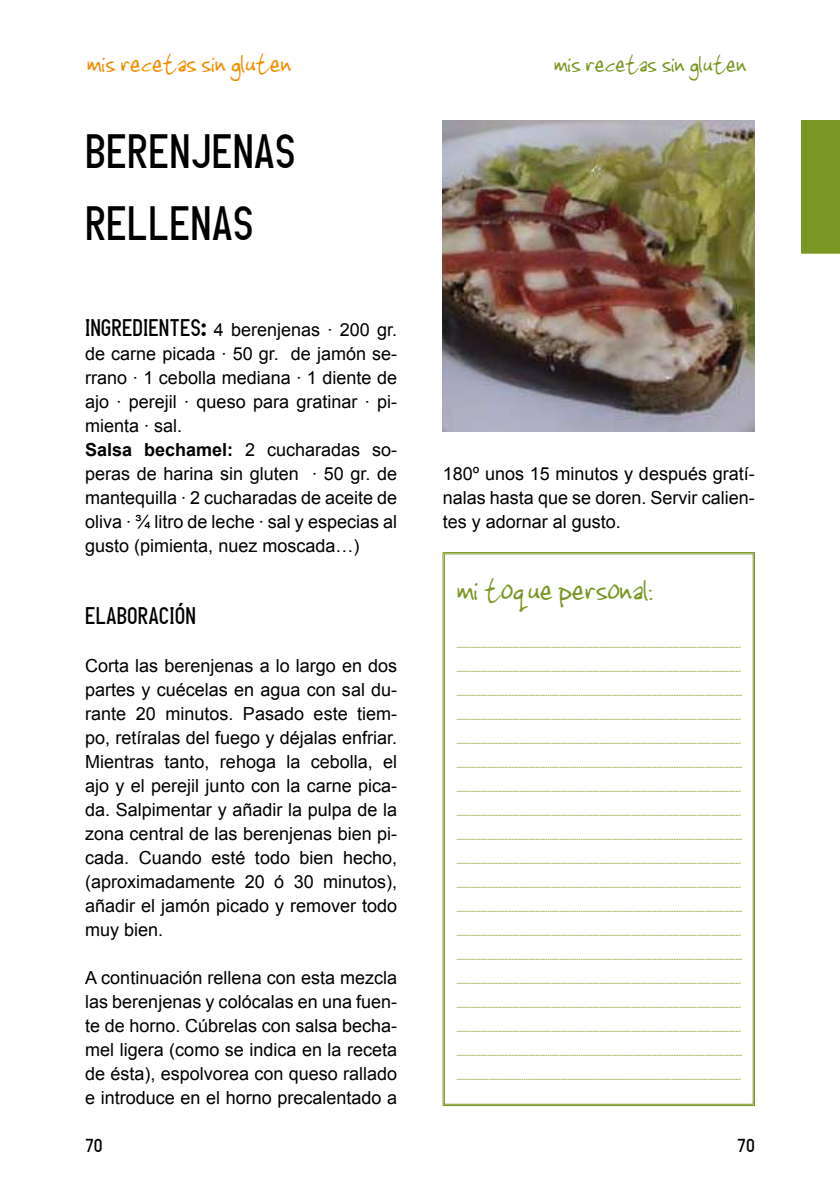
<style>
.page{position:relative;width:840px;height:1191px;background:#fff}
.page>*{position:absolute;margin:0;border:0;box-sizing:border-box;transform-origin:0 0}
.t1{font:48px/72px "One Slot Anderthalb";color:#000}
.t2{font:40px "Jenkinsv 20";color:#7a9724}
.t3{font:34px "Jenkinsv 20";color:#f18e00}
.t4{font:32px "Jenkinsv 20";color:#7a9724}
.t5{font:24px "One Slot Anderthalb";color:#000}
.t6{font:20px/24px "Jenkinsv 20";color:#7a9724;text-align:justify}
.t7{font:20px "One Slot Anderthalb";color:#000}
.t8{font:18px/24px "Arial";color:#000;text-align:justify}
.s1{font-family:"One Slot Anderthalb";font-size:24px}
.s2{font-weight:700}
</style>
<div class="page">
<svg style="left:442px;top:552px;width:312px;height:554px"></svg>
<div style="left:444px;top:553px;width:309px;height:551px;border:1px solid #7a9724"></div>
<img style="left:442px;top:120px;width:312px;height:312px">
<div style="left:801px;top:120px;width:38px;height:133px;background:#7a9724"></div>
<h3 class="t3" style="left:86px;top:45px;width:205px">mis recetas sin gluten</h3>
<h1 class="t1" style="left:85px;top:116px;width:212px">BERENJENAS<br>RELLENAS</h1>
<p class="t8" style="left:85px;top:318px;width:313px;text-align:left"><span class="s1">INGREDIENTES:</span> 4 berenjenas · 200 gr. de carne picada · 50 gr. de jamón se&shy;rrano · 1 cebolla mediana · 1 diente de ajo · perejil · queso para gratinar · pi&shy;mienta · sal.<br><span class="s2">Salsa bechamel:</span> 2 cucharadas so&shy;peras de harina sin gluten · 50 gr. de mantequilla · 2 cucharadas de aceite de oliva · ¾ litro de leche · sal y especias al gusto (pimienta, nuez moscada…)</p>
<p class="t5" style="left:85px;top:603px;width:112px">ELABORACIÓN</p>
<p class="t8" style="left:85px;top:654px;width:313px">Corta las berenjenas a lo largo en dos partes y cuécelas en agua con sal du&shy;rante 20 minutos. Pasado este tiem&shy;po, retíralas del fuego y déjalas enfriar.<br>Mientras tanto, rehoga la cebolla, el ajo y el perejil junto con la carne pica&shy;da. Salpimentar y añadir la pulpa de la zona central de las berenjenas bien pi&shy;cada. Cuando esté todo bien hecho, (aproximadamente 20 ó 30 minutos), añadir el jamón picado y remover todo muy bien.</p>
<p class="t8" style="left:85px;top:966px;width:313px">A continuación rellena con esta mezcla las berenjenas y colócalas en una fuen&shy;te de horno. Cúbrelas con salsa becha&shy;mel ligera (como se indica en la receta de ésta), espolvorea con queso rallado e introduce en el horno precalentado a</p>
<p class="t7" style="left:85px;top:1134px;width:19px">70</p>
<h3 class="t4" style="left:553px;top:46px;width:193px">mis recetas sin gluten</h3>
<p class="t8" style="left:442px;top:462px;width:313px">180º unos 15 minutos y después gratí&shy;nalas hasta que se doren. Servir calien&shy;tes y adornar al gusto.</p>
<h2 class="t2" style="left:456px;top:568px;width:197px">mi toque personal:</h2>
<p class="t6" style="left:456px;top:631px;width:287px">....................................................................................................................................................................... ....................................................................................................................................................................... ...................................................................................................................................................................... ....................................................................................................................................................................... ....................................................................................................................................................................... ...................................................................................................................................................................... ....................................................................................................................................................................... ....................................................................................................................................................................... ...................................................................................................................................................................... ....................................................................................................................................................................... ....................................................................................................................................................................... ...................................................................................................................................................................... ....................................................................................................................................................................... ...................................................................................................................................................................... ....................................................................................................................................................................... ....................................................................................................................................................................... ....................................................................................................................................................................... ...................................................................................................................................................................... .........................................................................................................................................................................</p>
<p class="t7" style="left:736px;top:1134px;width:19px">70</p>
</div>
